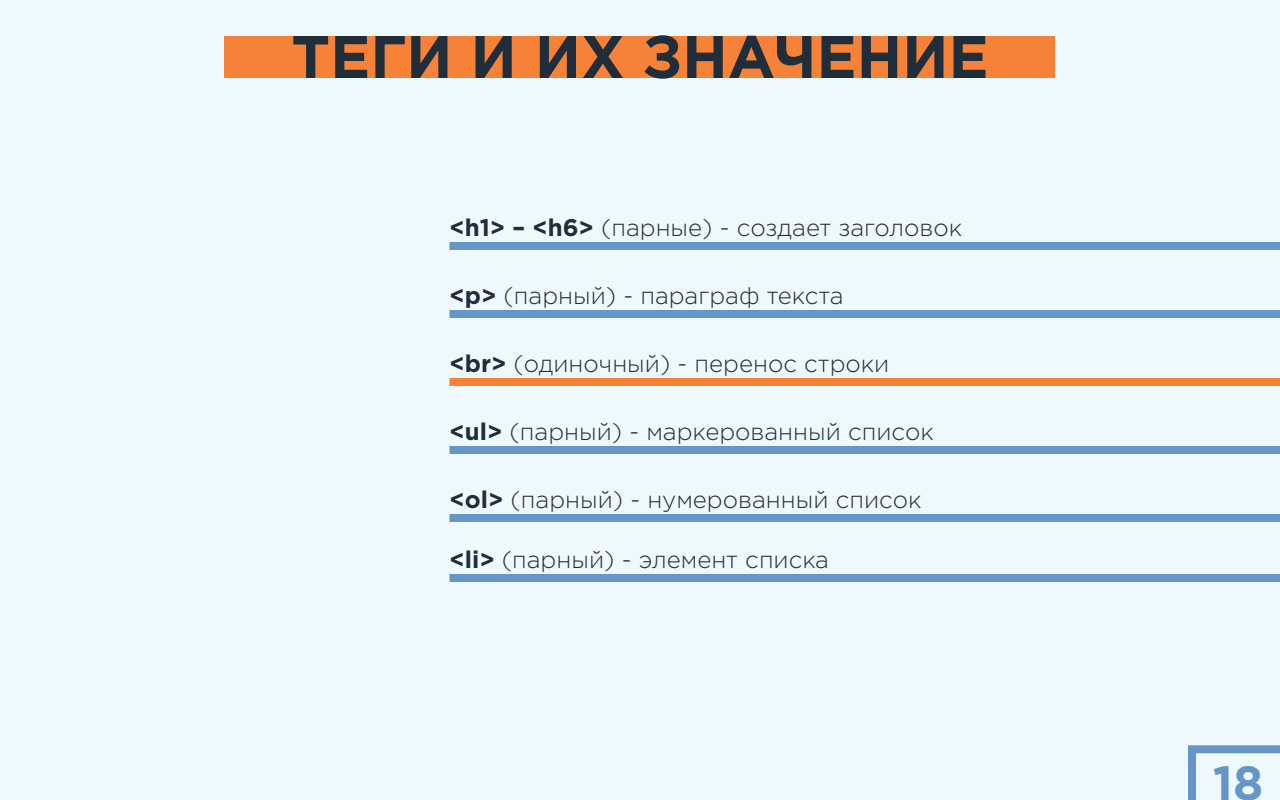
<style>
.page{position:relative;width:1280px;height:800px;background:#eff8fb}
.page>*{position:absolute;margin:0;border:0;box-sizing:border-box;transform-origin:0 0}
.t1{font:700 60px "Gotham Pro";color:#202d3b}
.t2{font:700 48px "Gotham Pro";color:#6596c8}
.t3{font:300 24px "Gotham Pro";color:#202d3b}
.s1{font-weight:700}
</style>
<div class="page">
<div style="left:224px;top:36px;width:831px;height:42px;background:#f68237"></div>
<div style="left:450px;top:242px;width:830px;height:8px;background:#6596c8"></div>
<div style="left:450px;top:310px;width:830px;height:8px;background:#6596c8"></div>
<div style="left:450px;top:378px;width:830px;height:8px;background:#f68237"></div>
<div style="left:450px;top:446px;width:830px;height:8px;background:#6596c8"></div>
<div style="left:450px;top:514px;width:830px;height:8px;background:#6596c8"></div>
<div style="left:450px;top:574px;width:830px;height:8px;background:#6596c8"></div>
<svg style="left:1188px;top:745px;width:92px;height:55px"></svg>
<h1 class="t1" style="left:291px;top:22px;width:699px">ТЕГИ И ИХ ЗНАЧЕНИЕ</h1>
<p class="t3" style="left:450px;top:214px;width:514px"><span class="s1">&lt;h1&gt; – &lt;h6&gt;</span> (парные) - создает заголовок</p>
<p class="t3" style="left:450px;top:282px;width:396px"><span class="s1">&lt;p&gt;</span> (парный) - параграф текста</p>
<p class="t3" style="left:450px;top:350px;width:441px"><span class="s1">&lt;br&gt;</span> (одиночный) - перенос строки</p>
<p class="t3" style="left:450px;top:418px;width:486px"><span class="s1">&lt;ul&gt;</span> (парный) - маркерованный список</p>
<p class="t3" style="left:450px;top:486px;width:474px"><span class="s1">&lt;ol&gt;</span> (парный) - нумерованный список</p>
<p class="t3" style="left:450px;top:546px;width:381px"><span class="s1">&lt;li&gt;</span> (парный) - элемент списка</p>
<h2 class="t2" style="left:1213px;top:755px;width:52px">18</h2>
</div>
